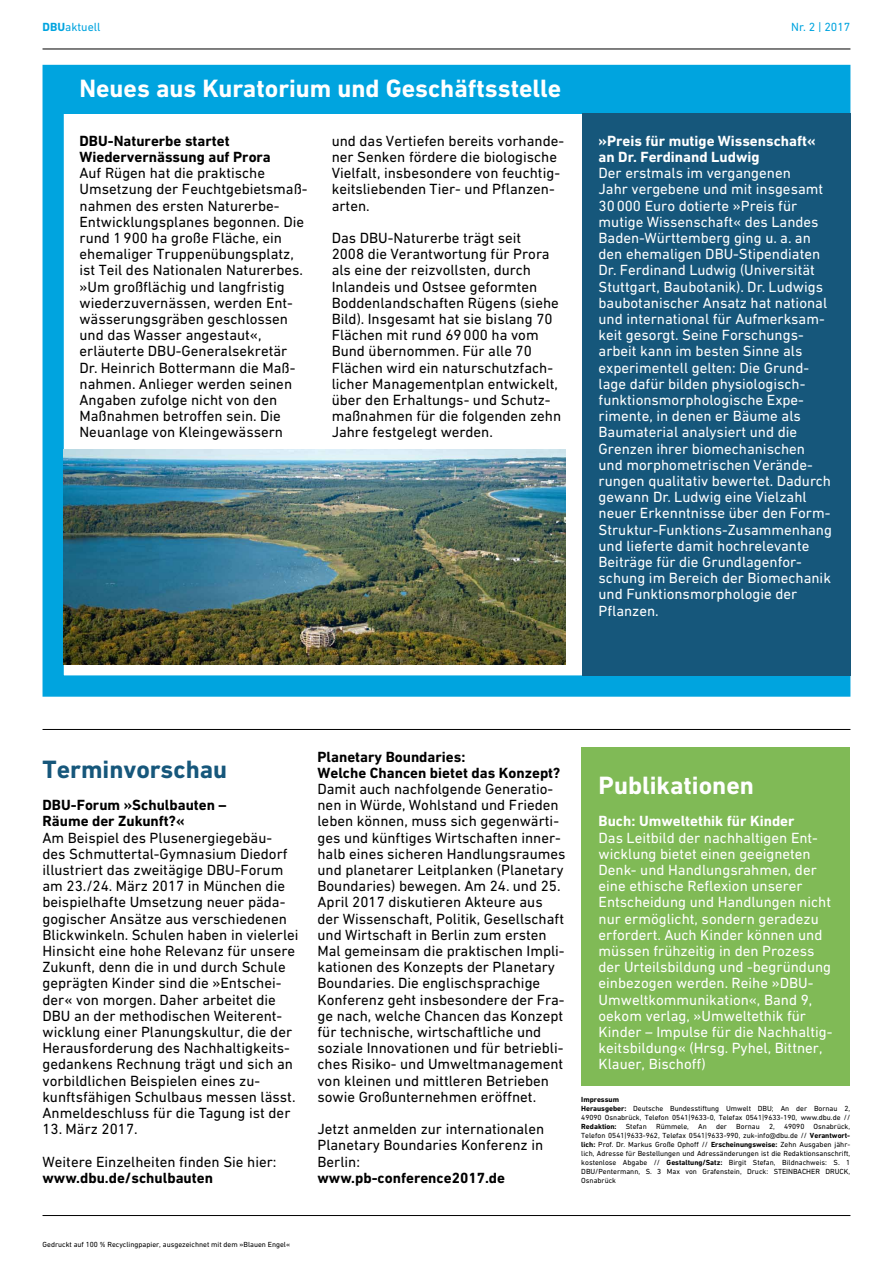
<style>
.page{position:relative;width:893px;height:1263px;background:#fff}
.page>*{position:absolute;margin:0;border:0;box-sizing:border-box;transform-origin:0 0}
.t1{font:700 25.5px "DIN Next W1 G";color:#fff}
.t2{font:700 25.5px "DIN Next W1 G";color:#16577b}
.t3{font:15px/16.2px "DIN Next W1 G";color:#000}
.t4{font:15px/16.2px "DIN Next W1 G";color:#fff}
.t5{font:700 15px/16.2px "DIN Next W1 G";color:#000}
.t6{font:700 15px/16.2px "DIN Next W1 G";color:#fff}
.t7{font:12px "DIN Next W1 G";color:#00a4df}
.t8{font:7.5px/9px "DIN Next W1 G";color:#000}
.s1{font-weight:700}
</style>
<div class="page">
<hr style="left:43px;top:729px;width:807px;height:1px;background:#000">
<div style="left:51px;top:81px;width:786px;height:32px;background:#00a4df"></div>
<div style="left:581px;top:747px;width:269px;height:338px;background:#80ba56"></div>
<div style="left:43px;top:65px;width:807px;height:632px;border:21px solid #00a4df"></div>
<div style="left:582px;top:113px;width:268px;height:562px;background:#16577b"></div>
<img style="left:64px;top:450px;width:502px;height:214px">
<hr style="left:43px;top:49px;width:807px;height:1px;background:#000">
<hr style="left:43px;top:1215px;width:807px;height:1px;background:#000">
<p class="t7" style="left:43px;top:20px;width:60px"><span class="s1">DBU</span>aktuell</p>
<h1 class="t1" style="left:80px;top:74px;width:483px">Neues aus Kuratorium und Geschäftsstelle</h1>
<p class="t5" style="left:80px;top:133px;width:193px">DBU-Naturerbe startet<br>Wiedervernässung auf Prora</p>
<p class="t3" style="left:80px;top:165px;width:229px">Auf Rügen hat die praktische<br>Umsetzung der Feuchtgebietsmaß&shy;nahmen des ersten Naturerbe-<br>Entwicklungsplanes begonnen. Die rund 1900 ha große Fläche, ein ehemaliger Truppenübungsplatz, ist Teil des Nationalen Naturerbes. »Um großflächig und langfristig wiederzuvernässen, werden Ent&shy;wässerungsgräben geschlossen und das Wasser angestaut«, erläuterte DBU-Generalsekretär<br>Dr. Heinrich Bottermann die Maß&shy;nahmen. Anlieger werden seinen<br>Angaben zufolge nicht von den<br>Maßnahmen betroffen sein. Die<br>Neuanlage von Kleingewässern</p>
<p class="t3" style="left:332px;top:132px;width:234px">und das Vertiefen bereits vorhande&shy;ner Senken fördere die biologische<br>Vielfalt, insbesondere von feuchtig&shy;keitsliebenden Tier- und Pflanzen&shy;arten.</p>
<p class="t3" style="left:332px;top:230px;width:231px">Das DBU-Naturerbe trägt seit<br>2008 die Verantwortung für Prora als eine der reizvollsten, durch<br>Inlandeis und Ostsee geformten<br>Boddenlandschaften Rügens (siehe<br>Bild). Insgesamt hat sie bislang 70<br>Flächen mit rund 69000 ha vom<br>Bund übernommen. Für alle 70<br>Flächen wird ein naturschutzfach&shy;licher Managementplan entwickelt, über den Erhaltungs- und Schutz&shy;maßnahmen für die folgenden zehn<br>Jahre festgelegt werden.</p>
<p class="t7" style="left:791px;top:20px;width:61px">Nr. 2 | 2017</p>
<p class="t6" style="left:599px;top:133px;width:219px">»Preis für mutige Wissenschaft« an Dr. Ferdinand Ludwig</p>
<p class="t4" style="left:599px;top:165px;width:235px">Der erstmals im vergangenen<br>Jahr vergebene und mit insgesamt<br>30000 Euro dotierte »Preis für mutige Wissenschaft« des Landes<br>Baden-Württemberg ging u. a. an den ehemaligen DBU-Stipendiaten<br>Dr. Ferdinand Ludwig (Universität<br>Stuttgart, Baubotanik). Dr. Ludwigs baubotanischer Ansatz hat national und international für Aufmerksam&shy;keit gesorgt. Seine Forschungs&shy;arbeit kann im besten Sinne als experimentell gelten: Die Grund&shy;lage dafür bilden physiologisch&shy;funktionsmorphologische Expe&shy;rimente, in denen er Bäume als<br>Baumaterial analysiert und die<br>Grenzen ihrer biomechanischen und morphometrischen Verände&shy;rungen qualitativ bewertet. Dadurch gewann Dr. Ludwig eine Vielzahl neuer Erkenntnisse über den Form-<br>Struktur-Funktions-Zusammenhang und lieferte damit hochrelevante<br>Beiträge für die Grundlagenfor&shy;schung im Bereich der Biomechanik und Funktionsmorphologie der<br>Pflanzen.</p>
<h1 class="t2" style="left:43px;top:754px;width:186px">Terminvorschau</h1>
<p class="t5" style="left:43px;top:797px;width:186px">DBU-Forum »Schulbauten –<br>Räume der Zukunft?«</p>
<p class="t3" style="left:43px;top:829px;width:258px">Am Beispiel des Plusenergiegebäu&shy;des Schmuttertal-Gymnasium Diedorf illustriert das zweitägige DBU-Forum am 23./24. März 2017 in München die beispielhafte Umsetzung neuer päda&shy;gogischer Ansätze aus verschiedenen Blickwinkeln. Schulen haben in vielerlei Hinsicht eine hohe Relevanz für unsere Zukunft, denn die in und durch Schule geprägten Kinder sind die »Entschei&shy;der« von morgen. Daher arbeitet die DBU an der methodischen Weiterent&shy;wicklung einer Planungskultur, die der Herausforderung des Nachhaltigkeits&shy;gedankens Rechnung trägt und sich an vorbildlichen Beispielen eines zu&shy;kunftsfähigen Schulbaus messen lässt.<br>Anmeldeschluss für die Tagung ist der</p>
<p class="t3" style="left:43px;top:1113px;width:236px;line-height:32.4px">13. März 2017.<br>Weitere Einzelheiten finden Sie hier:</p>
<p class="t5" style="left:43px;top:1169px;width:172px">www.dbu.de/schulbauten</p>
<p class="t5" style="left:317px;top:748px;width:244px">Planetary Boundaries:<br>Welche Chancen bietet das Konzept?</p>
<p class="t3" style="left:317px;top:780px;width:250px">Damit auch nachfolgende Generatio&shy;nen in Würde, Wohlstand und Frieden leben können, muss sich gegenwärti&shy;ges und künftiges Wirtschaften inner&shy;halb eines sicheren Handlungsraumes und planetarer Leitplanken (Planetary Boundaries) bewegen. Am 24. und 25.<br>April 2017 diskutieren Akteure aus der Wissenschaft, Politik, Gesellschaft und Wirtschaft in Berlin zum ersten Mal gemeinsam die praktischen Impli&shy;kationen des Konzepts der Planetary Boundaries. Die englischsprachige Konferenz geht insbesondere der Fra&shy;ge nach, welche Chancen das Konzept für technische, wirtschaftliche und soziale Innovationen und für betriebli&shy;ches Risiko- und Umweltmanagement von kleinen und mittleren Betrieben sowie Großunternehmen eröffnet.</p>
<p class="t3" style="left:317px;top:1121px;width:228px;text-align:justify">Jetzt anmelden zur internationalen Planetary Boundaries Konferenz in Berlin:</p>
<p class="t5" style="left:317px;top:1169px;width:189px">www.pb-conference2017.de</p>
<h1 class="t1" style="left:599px;top:770px;width:157px">Publikationen</h1>
<p class="t6" style="left:599px;top:813px;width:198px">Buch: Umweltethik für Kinder</p>
<p class="t4" style="left:599px;top:829px;width:235px">Das Leitbild der nachhaltigen Ent&shy;wicklung bietet einen geeigneten Denk- und Handlungsrahmen, der eine ethische Reflexion unserer Entscheidung und Handlungen nicht nur ermöglicht, sondern geradezu erfordert. Auch Kinder können und müssen frühzeitig in den Prozess der Urteilsbildung und -begründung einbezogen werden. Reihe »DBU-Umweltkommunikation«, Band 9, oekom verlag, »Umweltethik für Kinder – Impulse für die Nachhaltig&shy;keitsbildung« (Hrsg. Pyhel, Bittner, Klauer, Bischoff)</p>
<p class="t8" style="left:581px;top:1094px;width:270px"><span class="s1">Impressum<br>Herausgeber:</span> Deutsche Bundesstiftung Umwelt DBU; An der Bornau 2, 49090 Osnabrück, Telefon 0541|9633-0, Telefax 0541|9633-190, www.dbu.de // <span class="s1">Redaktion:</span> Stefan Rümmele, An der Bornau 2, 49090 Osnabrück, Telefon 0541|9633-962, Telefax 0541|9633-990, zuk-info@dbu.de // <span class="s1">Verantwort&shy;lich:</span> Prof. Dr. Markus Große Ophoff // <span class="s1">Erscheinungsweise:</span> Zehn Ausgaben jähr&shy;lich, Adresse für Bestellungen und Adressänderungen ist die Redaktionsanschrift, kostenlose Abgabe // <span class="s1">Gestaltung/Satz:</span> Birgit Stefan, Bildnachweis: S. 1<br>DBU/Pentermann, S. 3 Max von Grafenstein, Druck: STEINBACHER DRUCK, Osnabrück</p>
<p class="t8" style="left:43px;top:1240px;width:249px">Gedruckt auf 100 % Recyclingpapier, ausgezeichnet mit dem »Blauen Engel«</p>
</div>
